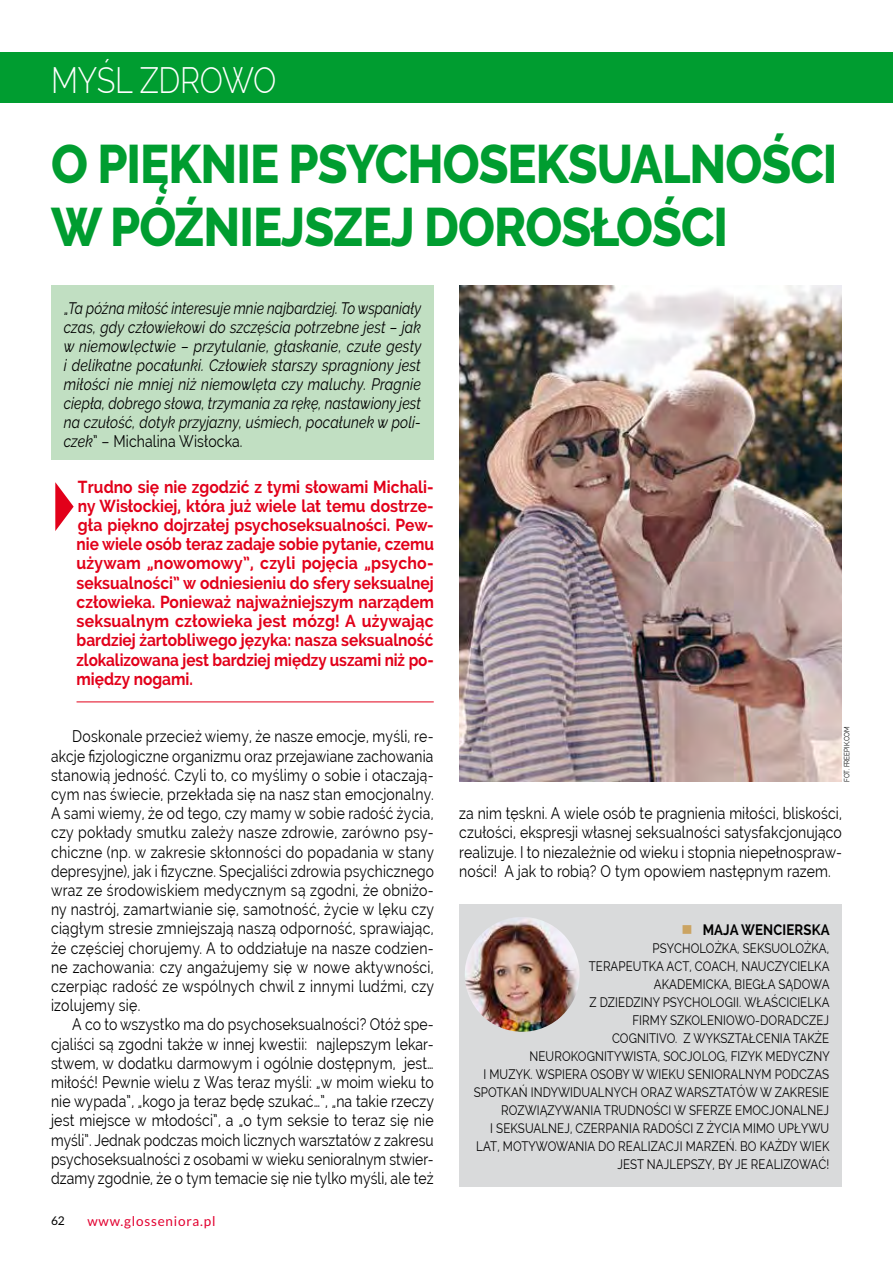
<style>
.page{position:relative;width:893px;height:1263px;background:#fff}
.page>*{position:absolute;margin:0;border:0;box-sizing:border-box;transform-origin:0 0}
.t1{font:800 54px/63.2px "Raleway";letter-spacing:-.02em;color:#009d30;scale:.9 1}
.t2{font:300 36px "Raleway";color:#fff;scale:.85 1}
.t3{font:700 17.25px/19.2px "Raleway";letter-spacing:-.005em;color:#e2001a;text-align:justify;scale:.91 1}
.t4{font:16.5px/19.2px "Raleway";letter-spacing:.01em;color:#000;text-align:justify;scale:.85 1}
.t5{font:italic 16.5px/19px "Raleway";letter-spacing:.01em;color:#000;text-align:justify;scale:.84 1}
.t6{font:700 15px "Raleway";color:#000;scale:.88 1}
.t7{font:13.5px "Raleway";letter-spacing:.01em;color:#000;scale:.85 1}
.t8{font:13.5px "Lato";letter-spacing:.06em;color:#e20030}
.t9{font:12px "Lato";color:#000}
.t10{font:7.5px "Raleway";color:#000;scale:.85 1}
.s1{font-style:normal}
</style>
<div class="page">
<div style="left:0;top:52px;width:893px;height:50px;background:#009d30"></div>
<hr style="left:77px;top:702px;width:357px;height:1px;background:#e2001a">
<div style="left:51px;top:285px;width:383px;height:175px;background:#c1dfc2"></div>
<div style="left:459px;top:904px;width:383px;height:282px;background:#d9dadb"></div>
<img style="left:465px;top:917px;width:115px;height:115px;border-radius:57px">
<img style="left:459px;top:285px;width:383px;height:497px">
<h2 class="t2" style="left:51px;top:60px;width:130px">MYŚLZDRO</h2>
<h2 class="t2" style="left:222px;top:60px;width:62px">WO</h2>
<h1 class="t1" style="left:51px;top:132px;width:875px">O PIĘKNIE PSYCHOSEKSUALNOŚCI<br>W PÓŹNIEJSZEJ DOROSŁOŚCI</h1>
<p class="t5" style="left:64px;top:298px;width:428px"><span class="s1">„</span>Ta późna miłość interesuje mnie najbardziej. To wspaniały czas, gdy człowiekowi do szczęścia potrzebne jest – jak w niemowlęctwie – przytulanie, głaskanie, czułe gesty i delikatne pocałunki. Człowiek starszy spragniony jest miłości nie mniej niż niemowlęta czy maluchy. Pragnie ciepła, dobrego słowa, trzymania za rękę, nastawiony jest na czułość, dotyk przyjazny, uśmiech, pocałunek w poli&shy;czek<span class="s1">” – Michalina Wisłocka.</span></p>
<p class="t3" style="left:77px;top:477px;width:394px">Trudno się nie zgodzić z tymi słowami Michali&shy;ny Wisłockiej, która już wiele lat temu dostrze&shy;gła piękno dojrzałej psychoseksualności. Pew&shy;nie wiele osób teraz zadaje sobie pytanie, czemu używam „nowomowy”, czyli pojęcia „psycho&shy;seksualności” w odniesieniu do sfery seksualnej człowieka. Ponieważ najważniejszym narządem seksualnym człowieka jest mózg! A używając bardziej żartobliwego języka: nasza seksualność zlokalizowana jest bardziej między uszami niż po&shy;między nogami.</p>
<p class="t4" style="left:51px;top:727px;width:452px;text-indent:21px">Doskonale przecież wiemy, że nasze emocje, myśli, re&shy;akcje fizjologiczne organizmu oraz przejawiane zachowania stanowią jedność. Czyli to, co myślimy o sobie i otaczają&shy;cym nas świecie, przekłada się na nasz stan emocjonalny.<br>A sami wiemy, że od tego, czy mamy w sobie radość życia, czy pokłady smutku zależy nasze zdrowie, zarówno psy&shy;chiczne (np. w zakresie skłonności do popadania w stany depresyjne), jak i fizyczne. Specjaliści zdrowia psychicznego wraz ze środowiskiem medycznym są zgodni, że obniżo&shy;ny nastrój, zamartwianie się, samotność, życie w lęku czy ciągłym stresie zmniejszają naszą odporność, sprawiając, że częściej chorujemy. A to oddziałuje na nasze codzien&shy;ne zachowania: czy angażujemy się w nowe aktywności, czerpiąc radość ze wspólnych chwil z innymi ludźmi, czy izolujemy się.</p>
<p class="t4" style="left:51px;top:1015px;width:452px;text-indent:21px">A co to wszystko ma do psychoseksualności? Otóż spe&shy;cjaliści są zgodni także w innej kwestii: najlepszym lekar&shy;stwem, w dodatku darmowym i ogólnie dostępnym, jest… miłość! Pewnie wielu z Was teraz myśli: „w moim wieku to nie wypada”, „kogo ja teraz będę szukać…”, „na takie rzeczy jest miejsce w młodości”, a „o tym seksie to teraz się nie myśli”. Jednak podczas moich licznych warsztatów z zakresu psychoseksualności z osobami w wieku senioralnym stwier&shy;dzamy zgodnie, że o tym temacie się nie tylko myśli, ale też</p>
<p class="t9" style="left:51px;top:1214px;width:15px">62</p>
<p class="t8" style="left:87px;top:1213px;width:130px">www.glosseniora.pl</p>
<p class="t10" style="left:843px;top:782px;width:66px;rotate:-90deg">Fot . Freepik.com</p>
<p class="t4" style="left:459px;top:804px;width:452px">za nim tęskni. A wiele osób te pragnienia miłości, bliskości, czułości, ekspresji własnej seksualności satysfakcjonująco realizuje. I to niezależnie od wieku i stopnia niepełnospraw&shy;ności! A jak to robią? O tym opowiem następnym razem.</p>
<p class="t6" style="left:703px;top:921px;width:24px">Maja</p>
<p class="t6" style="left:741px;top:921px;width:27px">Wencierska</p>
<p class="t7" style="left:653px;top:940px;width:36px">psycholożka</p>
<p class="t7" style="left:737px;top:940px;width:16px">, seks</p>
<p class="t7" style="left:771px;top:940px;width:21px">uolożka</p>
<p class="t7" style="left:827px;top:940px;width:4px">,</p>
<p class="t7" style="left:589px;top:958px;width:10px">terape</p>
<p class="t7" style="left:633px;top:958px;width:20px">utka</p>
<p class="t7" style="left:666px;top:958px;width:44px">ACT, coach</p>
<p class="t7" style="left:736px;top:958px;width:72px">, nauczycielka</p>
<p class="t7" style="left:654px;top:976px;width:10px">akademicka</p>
<p class="t7" style="left:729px;top:976px;width:16px">, biegła</p>
<p class="t7" style="left:778px;top:976px;width:29px">sądowa</p>
<p class="t7" style="left:589px;top:994px;width:15px">z dziedzin</p>
<p class="t7" style="left:653px;top:994px;width:46px">y psychologii</p>
<p class="t7" style="left:739px;top:994px;width:30px">. Właścicielka</p>
<p class="t7" style="left:632px;top:1012px;width:9px">firm</p>
<p class="t7" style="left:660px;top:1012px;width:22px">y szkoleniowo</p>
<p class="t7" style="left:755px;top:1012px;width:16px">-doradczej</p>
<p class="t7" style="left:612px;top:1030px;width:18px">Cognitivo</p>
<p class="t7" style="left:675px;top:1030px;width:54px">. Zwykształcenia</p>
<p class="t7" style="left:793px;top:1030px;width:3px">także</p>
<p class="t7" style="left:529px;top:1048px;width:39px">neurokognit</p>
<p class="t7" style="left:614px;top:1048px;width:19px">ywista</p>
<p class="t7" style="left:658px;top:1048px;width:17px">, socjolog</p>
<p class="t7" style="left:725px;top:1048px;width:58px">, fizykmed</p>
<p class="t7" style="left:791px;top:1048px;width:47px">yczny</p>
<p class="t7" style="left:483px;top:1066px;width:83px">i muzyk. Wspiera</p>
<p class="t7" style="left:590px;top:1066px;width:11px">osob</p>
<p class="t7" style="left:622px;top:1066px;width:38px">yw wiek</p>
<p class="t7" style="left:676px;top:1066px;width:24px">u senioraln</p>
<p class="t7" style="left:754px;top:1066px;width:35px">ym podczas</p>
<p class="t7" style="left:474px;top:1084px;width:6px">spotka</p>
<p class="t7" style="left:519px;top:1084px;width:154px">ń indywid ualn ychoraz</p>
<p class="t7" style="left:675px;top:1084px;width:3px">warsztat</p>
<p class="t7" style="left:737px;top:1084px;width:51px">ówwzakresie</p>
<p class="t7" style="left:501px;top:1102px;width:3px">rozwi</p>
<p class="t7" style="left:540px;top:1102px;width:37px">ązywania</p>
<p class="t7" style="left:604px;top:1102px;width:37px">trudności</p>
<p class="t7" style="left:674px;top:1102px;width:27px">w sferze</p>
<p class="t7" style="left:735px;top:1102px;width:11px">emocjonalnej</p>
<p class="t7" style="left:490px;top:1120px;width:15px">i seks</p>
<p class="t7" style="left:525px;top:1120px;width:20px">ualnej</p>
<p class="t7" style="left:570px;top:1120px;width:16px">, czerpania</p>
<p class="t7" style="left:643px;top:1120px;width:10px">radości</p>
<p class="t7" style="left:696px;top:1120px;width:65px">z życia mimo</p>
<p class="t7" style="left:778px;top:1120px;width:62px">upływu</p>
<p class="t7" style="left:476px;top:1138px;width:42px">lat , mot</p>
<p class="t7" style="left:529px;top:1138px;width:20px">ywowania</p>
<p class="t7" style="left:598px;top:1138px;width:33px">do realizacji</p>
<p class="t7" style="left:686px;top:1138px;width:11px">marze</p>
<p class="t7" style="left:726px;top:1138px;width:50px">ń. Bo każd</p>
<p class="t7" style="left:790px;top:1138px;width:21px">ywiek</p>
<p class="t7" style="left:617px;top:1156px;width:5px">jest</p>
<p class="t7" style="left:647px;top:1156px;width:10px">najlepsz</p>
<p class="t7" style="left:705px;top:1156px;width:64px">y, byje realizowa</p>
<p class="t7" style="left:818px;top:1156px;width:14px">ć!</p>
</div>
